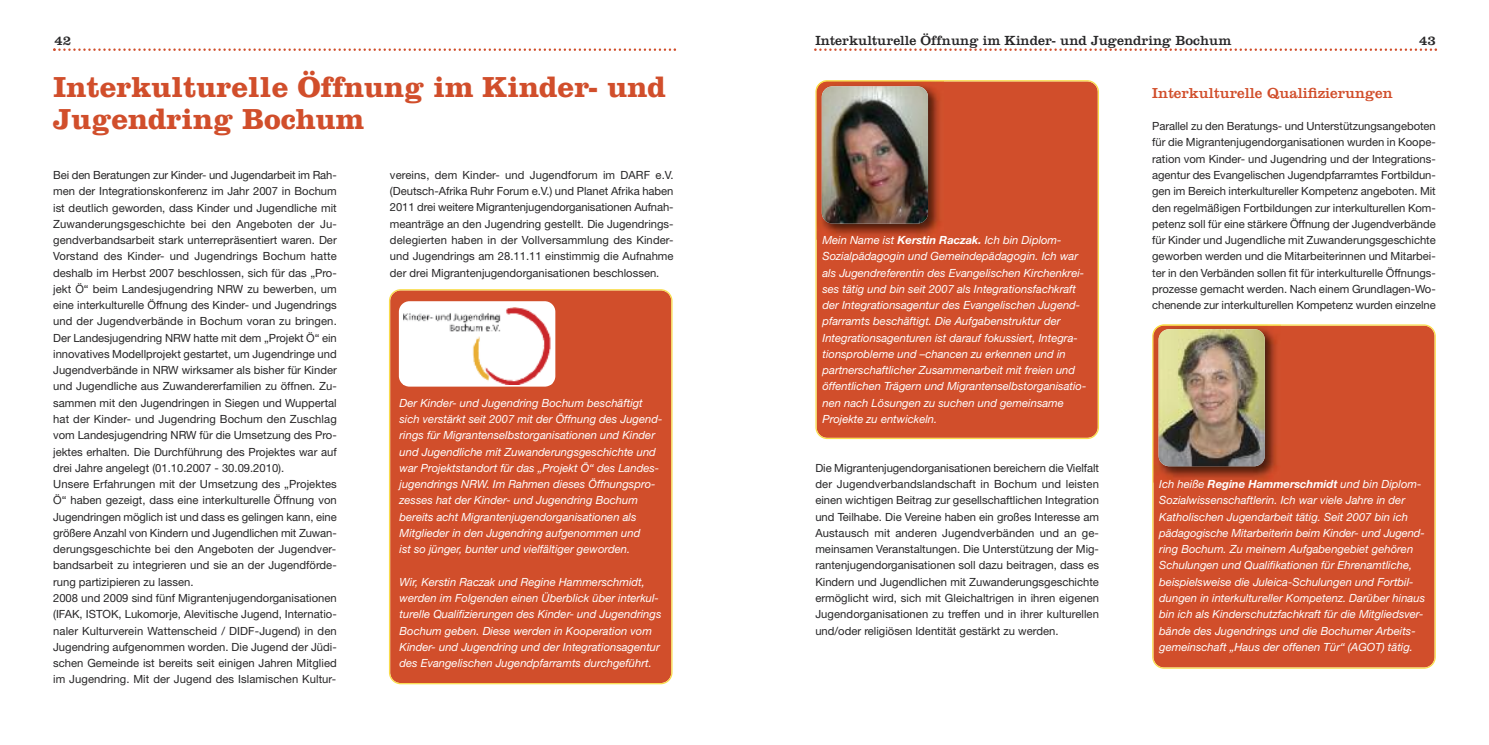
<style>
.page{position:relative;width:1489px;height:745px;background:#fff}
.page>*{position:absolute;margin:0;border:0;box-sizing:border-box;transform-origin:0 0}
.t1{font:700 30px/32.5px "Clarendon LT Std";color:#d14e2b}
.t2{font:15px "Clarendon LT Std";color:#d14e2b}
.t3{font:13.75px "Clarendon LT Std";color:#272627}
.t4{font:11.25px/16.2px "Helvetica Neue LT";color:#272627;text-align:justify}
.t5{font:italic 11.25px/16.2px "Helvetica Neue LT";color:#fff}
.s1{font-weight:700}
</style>
<div class="page">
<svg style="left:814px;top:48px;width:622px;height:3px"></svg>
<svg style="left:53px;top:48px;width:623px;height:3px"></svg>
<div style="left:389px;top:289px;width:283px;height:394px;background:#d14e2b"></div>
<div style="left:399px;top:301px;width:156px;height:85px;background:#fff;border-radius:11px"></div>
<img style="left:404px;top:308px;width:148px;height:76px">
<div style="left:815px;top:80px;width:283px;height:359px;background:#d14e2b"></div>
<img style="left:816px;top:81px;width:127px;height:158px">
<svg style="left:816px;top:81px;width:11px;height:11px"></svg>
<img style="left:821px;top:86px;width:107px;height:137px;border-radius:11px">
<div style="left:1152px;top:324px;width:283px;height:344px;background:#d14e2b"></div>
<img style="left:1163px;top:324px;width:117px;height:1px">
<img style="left:1153px;top:325px;width:127px;height:157px">
<svg style="left:1153px;top:324px;width:10px;height:12px"></svg>
<img style="left:1158px;top:329px;width:106px;height:137px;border-radius:11px">
<p class="t3" style="left:54px;top:35px;width:18px">42</p>
<h1 class="t1" style="left:53px;top:73px;width:614px">Interkulturelle Öffnung im Kinder- und<br>Jugendring Bochum</h1>
<p class="t4" style="left:53px;top:168px;width:285px;text-align:left">Bei den Beratungen zur Kinder- und Jugendarbeit im Rah&shy;men der Integrationskonferenz im Jahr 2007 in Bochum ist deutlich geworden, dass Kinder und Jugendliche mit Zuwanderungsgeschichte bei den Angeboten der Ju&shy;gendverbandsarbeit stark unterrepräsentiert waren. Der Vorstand des Kinder- und Jugendrings Bochum hatte deshalb im Herbst 2007 beschlossen, sich für das „Pro&shy;jekt Ö“ beim Landesjugendring NRW zu bewerben, um eine interkulturelle Öffnung des Kinder- und Jugendrings und der Jugendverbände in Bochum voran zu bringen.<br>Der Landesjugendring NRW hatte mit dem „Projekt Ö“ ein innovatives Modellprojekt gestartet, um Jugendringe und Jugendverbände in NRW wirksamer als bisher für Kinder und Jugendliche aus Zuwandererfamilien zu öffnen. Zu&shy;sammen mit den Jugendringen in Siegen und Wuppertal hat der Kinder- und Jugendring Bochum den Zuschlag vom Landesjugendring NRW für die Umsetzung des Pro&shy;jektes erhalten. Die Durchführung des Projektes war auf drei Jahre angelegt (01.10.2007 - 30.09.2010).<br>Unsere Erfahrungen mit der Umsetzung des „Projektes Ö“ haben gezeigt, dass eine interkulturelle Öffnung von Jugendringen möglich ist und dass es gelingen kann, eine größere Anzahl von Kindern und Jugendlichen mit Zuwan&shy;derungsgeschichte bei den Angeboten der Jugendver&shy;bandsarbeit zu integrieren und sie an der Jugendförde&shy;rung partizipieren zu lassen.<br>2008 und 2009 sind fünf Migrantenjugendorganisationen (IFAK, ISTOK, Lukomorje, Alevitische Jugend, Internatio&shy;naler Kulturverein Wattenscheid / DIDF-Jugend) in den Jugendring aufgenommen worden. Die Jugend der Jüdi&shy;schen Gemeinde ist bereits seit einigen Jahren Mitglied im Jugendring. Mit der Jugend des Islamischen Kultur-</p>
<p class="t4" style="left:390px;top:168px;width:285px">vereins, dem Kinder- und Jugendforum im DARF e.V. (Deutsch-Afrika Ruhr Forum e.V.) und Planet Afrika haben 2011 drei weitere Migrantenjugendorganisationen Aufnah&shy;meanträge an den Jugendring gestellt. Die Jugendrings&shy;delegierten haben in der Vollversammlung des Kinder&shy;und Jugendrings am 28.11.11 einstimmig die Aufnahme der drei Migrantenjugendorganisationen beschlossen.</p>
<p class="t5" style="left:399px;top:395px;width:264px">Der Kinder- und Jugendring Bochum beschäftigt sich verstärkt seit 2007 mit der Öffnung des Jugend&shy;rings für Migrantenselbstorganisationen und Kinder und Jugendliche mit Zuwanderungsgeschichte und war Projektstandort für das „Projekt Ö“ des Landes&shy;jugendrings NRW. Im Rahmen dieses Öffnungspro&shy;zesses hat der Kinder- und Jugendring Bochum bereits acht Migrantenjugendorganisationen als Mitglieder in den Jugendring aufgenommen und<br>ist so jünger, bunter und vielfältiger geworden.</p>
<p class="t5" style="left:399px;top:574px;width:263px">Wir, Kerstin Raczak und Regine Hammerschmidt, werden im Folgenden einen Überblick über interkul&shy;turelle Qualifizierungen des Kinder- und Jugendrings Bochum geben. Diese werden in Kooperation vom Kinder- und Jugendring und der Integrationsagentur des Evangelischen Jugendpfarramts durchgeführt.</p>
<p class="t3" style="left:815px;top:35px;width:417px">Interkulturelle Öffnung im Kinder- und Jugendring Bochum</p>
<p class="t3" style="left:1418px;top:35px;width:18px">43</p>
<p class="t5" style="left:822px;top:233px;width:265px">Mein Name ist <span class="s1">Kerstin Raczak.</span> Ich bin Diplom-Sozialpädagogin und Gemeindepädagogin. Ich war als Jugendreferentin des Evangelischen Kirchenkrei&shy;ses tätig und bin seit 2007 als Integrationsfachkraft der Integrationsagentur des Evangelischen Jugend&shy;pfarramts beschäftigt. Die Aufgabenstruktur der Integrationsagenturen ist darauf fokussiert, Integra&shy;tionsprobleme und –chancen zu erkennen und in partnerschaftlicher Zusammenarbeit mit freien und öffentlichen Trägern und Migrantenselbstorganisatio&shy;nen nach Lösungen zu suchen und gemeinsame Projekte zu entwickeln.</p>
<p class="t4" style="left:815px;top:460px;width:285px">Die Migrantenjugendorganisationen bereichern die Vielfalt der Jugendverbandslandschaft in Bochum und leisten einen wichtigen Beitrag zur gesellschaftlichen Integration und Teilhabe. Die Vereine haben ein großes Interesse am Austausch mit anderen Jugendverbänden und an ge&shy;meinsamen Veranstaltungen. Die Unterstützung der Mig&shy;rantenjugendorganisationen soll dazu beitragen, dass es Kindern und Jugendlichen mit Zuwanderungsgeschichte ermöglicht wird, sich mit Gleichaltrigen in ihren eigenen Jugendorganisationen zu treffen und in ihrer kulturellen und/oder religiösen Identität gestärkt zu werden.</p>
<h2 class="t2" style="left:1152px;top:88px;width:242px">Interkulturelle Qualifizierungen</h2>
<p class="t4" style="left:1152px;top:119px;width:285px">Parallel zu den Beratungs- und Unterstützungsangeboten für die Migrantenjugendorganisationen wurden in Koope&shy;ration vom Kinder- und Jugendring und der Integrations&shy;agentur des Evangelischen Jugendpfarramtes Fortbildun&shy;gen im Bereich interkultureller Kompetenz angeboten. Mit den regelmäßigen Fortbildungen zur interkulturellen Kom&shy;petenz soll für eine stärkere Öffnung der Jugendverbände für Kinder und Jugendliche mit Zuwanderungsgeschichte geworben werden und die Mitarbeiterinnen und Mitarbei&shy;ter in den Verbänden sollen fit für interkulturelle Öffnungs&shy;prozesse gemacht werden. Nach einem Grundlagen-Wo&shy;chenende zur interkulturellen Kompetenz wurden einzelne</p>
<p class="t5" style="left:1159px;top:476px;width:267px">Ich heiße <span class="s1">Regine Hammerschmidt</span> und bin Diplom-Sozialwissenschaftlerin. Ich war viele Jahre in der Katholischen Jugendarbeit tätig. Seit 2007 bin ich pädagogische Mitarbeiterin beim Kinder- und Jugend&shy;ring Bochum. Zu meinem Aufgabengebiet gehören Schulungen und Qualifikationen für Ehrenamtliche, beispielsweise die Juleica-Schulungen und Fortbil&shy;dungen in interkultureller Kompetenz. Darüber hinaus bin ich als Kinderschutzfachkraft für die Mitgliedsver&shy;bände des Jugendrings und die Bochumer Arbeits&shy;gemeinschaft „Haus der offenen Tür“ (AGOT) tätig.</p>
</div>
